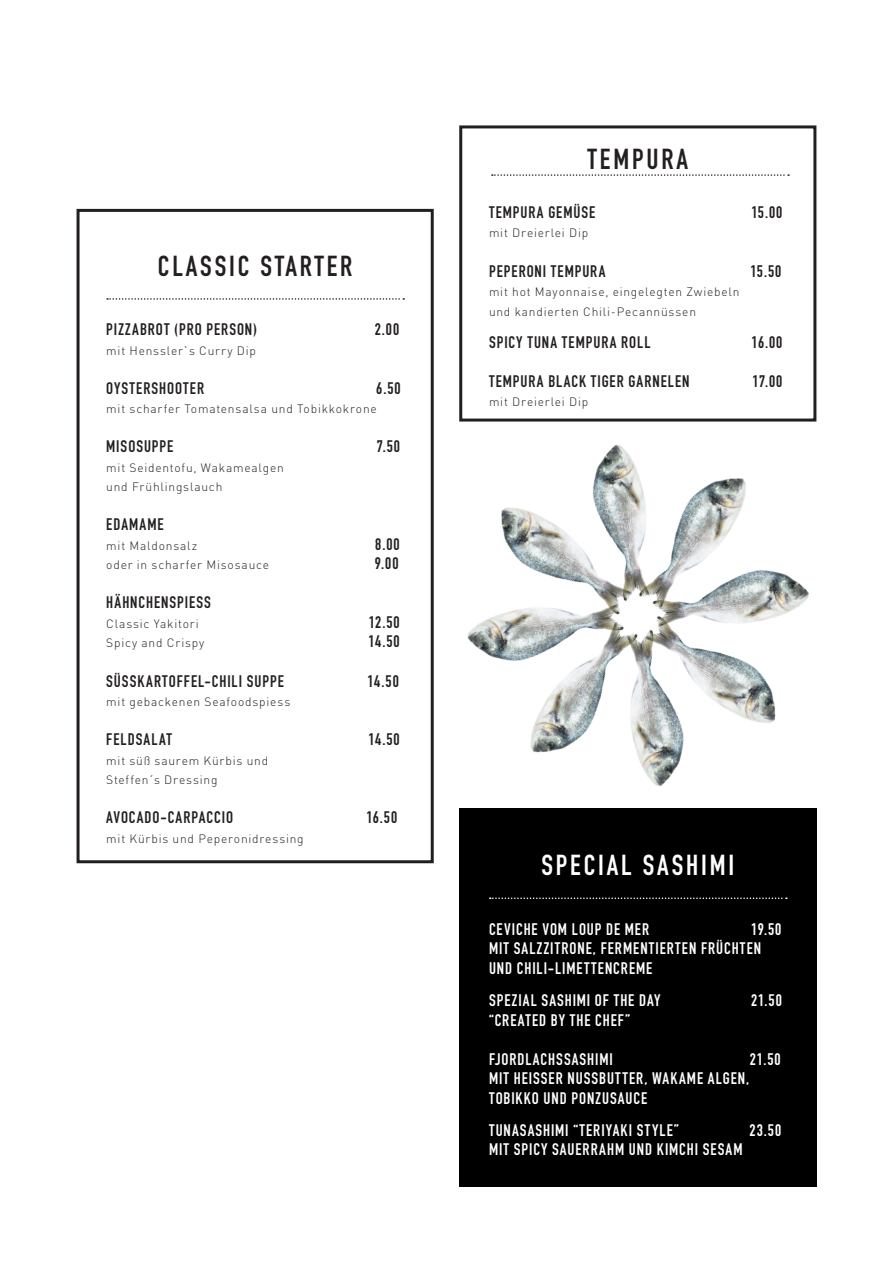
<style>
.page{position:relative;width:893px;height:1263px;background:#fff}
.page>*{position:absolute;margin:0;border:0;box-sizing:border-box;transform-origin:0 0}
.t1{font:700 28.5px "DIN Condensed";letter-spacing:.1em;color:#231f20}
.t2{font:700 28.5px "DIN Condensed";letter-spacing:.1em;color:#fff}
.t3{font:700 16.5px/19.5px "DIN Condensed";letter-spacing:.06em;color:#fff}
.t4{font:700 16.5px "DIN Condensed";letter-spacing:.06em;color:#231f20}
.t5{font:300 12px/19.5px "DIN Pro";letter-spacing:.065em;color:#231f20}
</style>
<div class="page">
<img style="left:679px;top:576px;width:130px;height:187px">
<img style="left:467px;top:469px;width:130px;height:185px">
<img style="left:487px;top:586px;width:192px;height:200px">
<img style="left:597px;top:444px;width:191px;height:200px">
<div style="left:77px;top:209px;width:357px;height:654px;border:3px solid #231f20"></div>
<svg style="left:107px;top:298px;width:297px;height:2px"></svg>
<div style="left:459px;top:125px;width:357px;height:297px;border:3px solid #231f20"></div>
<svg style="left:492px;top:174px;width:297px;height:2px"></svg>
<div style="left:459px;top:808px;width:357px;height:378px;background:#000"></div>
<svg style="left:490px;top:897px;width:297px;height:2px"></svg>
<p class="t1" style="left:158px;top:247px;width:196px">CLASSIC STARTER</p>
<p class="t4" style="left:106px;top:319px;width:152px">PIZZABROT (PRO PERSON)</p>
<p class="t4" style="left:375px;top:319px;width:26px">2.00</p>
<p class="t5" style="left:106px;top:340px;width:151px">mit Henssler`s Curry Dip</p>
<p class="t4" style="left:106px;top:377px;width:99px">OYSTERSHOOTER</p>
<p class="t4" style="left:376px;top:377px;width:26px">6.50</p>
<p class="t5" style="left:106px;top:399px;width:272px">mit scharfer Tomatensalsa und Tobikkokrone</p>
<p class="t4" style="left:106px;top:436px;width:69px">MISOSUPPE</p>
<p class="t4" style="left:377px;top:436px;width:25px">7.50</p>
<p class="t5" style="left:106px;top:457px;width:179px">mit Seidentofu, Wakamealgen und Frühlingslauch</p>
<p class="t4" style="left:106px;top:514px;width:59px">EDAMAME</p>
<p class="t5" style="left:106px;top:535px;width:93px">mit Maldonsalz</p>
<p class="t4" style="left:375px;top:533px;width:26px">8.00</p>
<p class="t5" style="left:106px;top:555px;width:164px">oder in scharfer Misosauce</p>
<p class="t4" style="left:375px;top:553px;width:25px">9.00</p>
<p class="t4" style="left:106px;top:592px;width:106px">HÄHNCHENSPIESS</p>
<p class="t5" style="left:106px;top:613px;width:94px">Classic Yakitori</p>
<p class="t4" style="left:369px;top:611px;width:32px">12.50</p>
<p class="t5" style="left:106px;top:633px;width:99px">Spicy and Crispy</p>
<p class="t4" style="left:368px;top:631px;width:33px">14.50</p>
<p class="t4" style="left:106px;top:670px;width:179px">SÜSSKARTOFFEL-CHILI SUPPE</p>
<p class="t4" style="left:368px;top:670px;width:33px">14.50</p>
<p class="t5" style="left:106px;top:691px;width:185px">mit gebackenen Seafoodspiess</p>
<p class="t4" style="left:106px;top:728px;width:67px">FELDSALAT</p>
<p class="t4" style="left:368px;top:728px;width:33px">14.50</p>
<p class="t5" style="left:106px;top:750px;width:163px">mit süß saurem Kürbis und<br>Steffen´s Dressing</p>
<p class="t4" style="left:106px;top:806px;width:128px">AVOCADO-CARPACCIO</p>
<p class="t4" style="left:366px;top:806px;width:32px">16.50</p>
<p class="t5" style="left:106px;top:828px;width:199px">mit Kürbis und Peperonidressing</p>
<p class="t1" style="left:588px;top:140px;width:102px">TEMPURA</p>
<p class="t4" style="left:489px;top:201px;width:108px">TEMPURA GEMÜSE</p>
<p class="t4" style="left:751px;top:201px;width:32px">15.00</p>
<p class="t5" style="left:489px;top:223px;width:101px">mit Dreierlei Dip</p>
<p class="t4" style="left:489px;top:260px;width:118px">PEPERONI TEMPURA</p>
<p class="t4" style="left:750px;top:260px;width:32px">15.50</p>
<p class="t5" style="left:489px;top:281px;width:252px">mit hot Mayonnaise, eingelegten Zwiebeln und kandierten Chili-Pecannüssen</p>
<p class="t4" style="left:489px;top:331px;width:163px">SPICY TUNA TEMPURA ROLL</p>
<p class="t4" style="left:751px;top:331px;width:32px">16.00</p>
<p class="t4" style="left:489px;top:370px;width:202px">TEMPURA BLACK TIGER GARNELEN</p>
<p class="t4" style="left:752px;top:370px;width:31px">17.00</p>
<p class="t5" style="left:489px;top:392px;width:101px">mit Dreierlei Dip</p>
<p class="t2" style="left:541px;top:846px;width:194px">SPECIAL SASHIMI</p>
<p class="t3" style="left:489px;top:919px;width:294px;text-indent:262px">19.50<br>MIT SALZZITRONE, FERMENTIERTEN FRÜCHTEN<br>UND CHILI-LIMETTENCREME</p>
<p class="t3" style="left:489px;top:990px;width:173px">SPEZIAL SASHIMI OF THE DAY</p>
<p class="t3" style="left:751px;top:990px;width:32px">21.50</p>
<p class="t3" style="left:489px;top:1010px;width:142px">“CREATED BY THE CHEF”</p>
<p class="t3" style="left:489px;top:1049px;width:125px">FJORDLACHSSASHIMI</p>
<p class="t3" style="left:750px;top:1049px;width:32px">21.50</p>
<p class="t3" style="left:489px;top:1068px;width:262px">MIT HEISSER NUSSBUTTER, WAKAME ALGEN,<br>TOBIKKO UND PONZUSAUCE</p>
<p class="t3" style="left:489px;top:1120px;width:191px">TUNASASHIMI “TERIYAKI STYLE”</p>
<p class="t3" style="left:750px;top:1120px;width:33px">23.50</p>
<p class="t3" style="left:489px;top:1140px;width:255px">MIT SPICY SAUERRAHM UND KIMCHI SESAM</p>
<p class="t3" style="left:489px;top:919px;width:162px">CEVICHE VOM LOUP DE MER</p>
</div>
